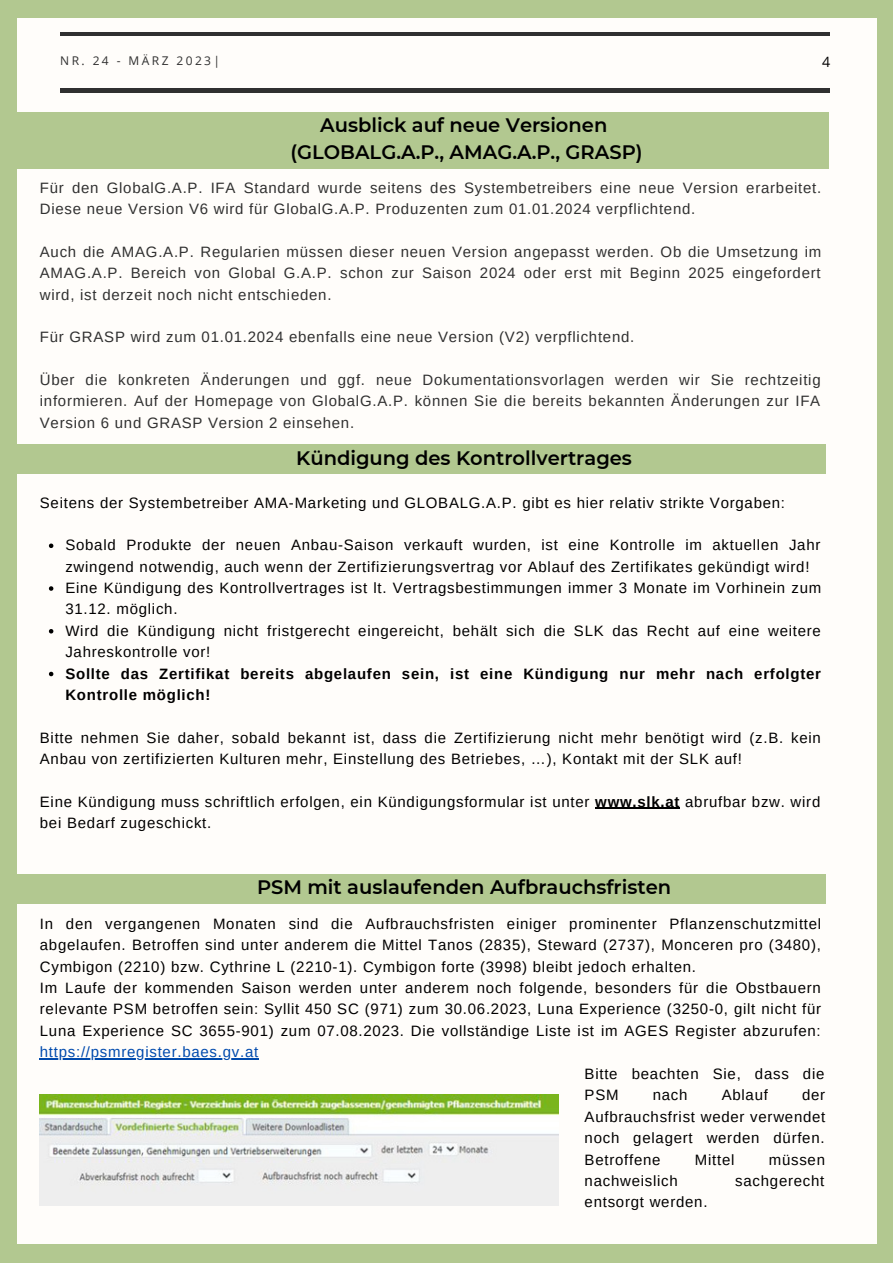
<style>
.page{position:relative;width:893px;height:1264px;background:#fff}
.page>*{position:absolute;margin:0;border:0;box-sizing:border-box;transform-origin:0 0}
.t1{font:600 19.5px/27px "Montserrat";color:#000;text-align:center}
.t2{font:15px/21.3px "Arimo";letter-spacing:.05em;color:#000}
.t3{font:15px/21.3px "Arimo";letter-spacing:.05em;color:#303030;text-align:justify}
.t4{font:700 15px/21.3px "Arimo";letter-spacing:.05em;color:#000}
.t5{font:15px "Arimo";letter-spacing:.05em;color:#004aad}
.t6{font:14.25px "Open Sans";color:#000}
.t7{font:12px "Open Sans";letter-spacing:.2em;color:#303030}
.s1{font-weight:700}
</style>
<div class="page">
<div style="left:0;top:0;width:892px;height:1262px;background:#b2c890"></div>
<div style="left:17px;top:18px;width:859px;height:1226px;background:#fffdfa"></div>
<hr style="left:60px;top:89px;width:770px;height:3px;background:#303030">
<hr style="left:60px;top:32px;width:770px;height:3px;background:#303030">
<div style="left:0;top:445px;width:825px;height:29px;background:#b2c890"></div>
<svg style="left:49px;top:543px;width:4px;height:5px"></svg>
<svg style="left:49px;top:586px;width:4px;height:4px"></svg>
<svg style="left:49px;top:629px;width:4px;height:4px"></svg>
<svg style="left:49px;top:671px;width:4px;height:5px"></svg>
<hr style="left:595px;top:807px;width:85px;height:2px;background:#000">
<div style="left:0;top:112px;width:828px;height:56px;background:#b2c890"></div>
<div style="left:0;top:874px;width:825px;height:29px;background:#b2c890"></div>
<hr style="left:40px;top:1058px;width:219px;height:1px;background:#004aad">
<img style="left:40px;top:1094px;width:518px;height:111px">
<p class="t7" style="left:60px;top:53px;width:161px">NR. 24 - MÄRZ 2023|</p>
<h1 class="t1" style="left:290px;top:112px;width:354px">Ausblick auf neue Versionen (GLOBALG.A.P., AMAG.A.P., GRASP)</h1>
<p class="t6" style="left:822px;top:51px;width:10px">4</p>
<p class="t3" style="left:40px;top:177px;width:782px">Für den GlobalG.A.P. IFA Standard wurde seitens des Systembetreibers eine neue Version erarbeitet.<br>Diese neue Version V6 wird für GlobalG.A.P. Produzenten zum 01.01.2024 verpflichtend.</p>
<p class="t3" style="left:40px;top:241px;width:782px">Auch die AMAG.A.P. Regularien müssen dieser neuen Version angepasst werden. Ob die Umsetzung im AMAG.A.P. Bereich von Global G.A.P. schon zur Saison 2024 oder erst mit Beginn 2025 eingefordert wird, ist derzeit noch nicht entschieden.</p>
<p class="t3" style="left:40px;top:326px;width:596px">Für GRASP wird zum 01.01.2024 ebenfalls eine neue Version (V2) verpflichtend.</p>
<p class="t3" style="left:40px;top:369px;width:782px">Über die konkreten Änderungen und ggf. neue Dokumentationsvorlagen werden wir Sie rechtzeitig informieren. Auf der Homepage von GlobalG.A.P. können Sie die bereits bekannten Änderungen zur IFA Version 6 und GRASP Version 2 einsehen.</p>
<h1 class="t1" style="left:296px;top:444px;width:337px">Kündigung des Kontrollvertrages</h1>
<p class="t2" style="left:40px;top:491px;width:746px">Seitens der Systembetreiber AMA-Marketing und GLOBALG.A.P. gibt es hier relativ strikte Vorgaben:</p>
<p class="t2" style="left:65px;top:534px;width:757px">Sobald Produkte der neuen Anbau-Saison verkauft wurden, ist eine Kontrolle im aktuellen Jahr zwingend notwendig, auch wenn der Zertifizierungsvertrag vor Ablauf des Zertifikates gekündigt wird!<br>Eine Kündigung des Kontrollvertrages ist lt. Vertragsbestimmungen immer 3 Monate im Vorhinein zum 31.12. möglich.<br>Wird die Kündigung nicht fristgerecht eingereicht, behält sich die SLK das Recht auf eine weitere Jahreskontrolle vor!</p>
<p class="t4" style="left:65px;top:662px;width:757px">Sollte das Zertifikat bereits abgelaufen sein, ist eine Kündigung nur mehr nach erfolgter<br>Kontrolle möglich!</p>
<p class="t2" style="left:40px;top:726px;width:782px">Bitte nehmen Sie daher, sobald bekannt ist, dass die Zertifizierung nicht mehr benötigt wird (z.B. kein<br>Anbau von zertifizierten Kulturen mehr, Einstellung des Betriebes, …), Kontakt mit der SLK auf!</p>
<p class="t2" style="left:40px;top:790px;width:781px">Eine Kündigung muss schriftlich erfolgen, ein Kündigungsformular ist unter <span class="s1">www.slk.at</span> abrufbar bzw. wird bei Bedarf zugeschickt.</p>
<h1 class="t1" style="left:257px;top:873px;width:415px">PSM mit auslaufenden Aufbrauchsfristen</h1>
<p class="t2" style="left:40px;top:913px;width:782px">In den vergangenen Monaten sind die Aufbrauchsfristen einiger prominenter Pflanzenschutzmittel abgelaufen. Betroffen sind unter anderem die Mittel Tanos (2835), Steward (2737), Monceren pro (3480), Cymbigon (2210) bzw. Cythrine L (2210-1). Cymbigon forte (3998) bleibt jedoch erhalten.<br>Im Laufe der kommenden Saison werden unter anderem noch folgende, besonders für die Obstbauern relevante PSM betroffen sein: Syllit 450 SC (971) zum 30.06.2023, Luna Experience (3250-0, gilt nicht für Luna Experience SC 3655-901) zum 07.08.2023. Die vollständige Liste ist im AGES Register abzurufen:</p>
<p class="t5" style="left:40px;top:1043px;width:220px">https://psmregister.baes.gv.at</p>
<p class="t2" style="left:584px;top:1063px;width:241px">Bitte beachten Sie, dass die<br>PSM</p>
<p class="t2" style="left:584px;top:1084px;width:242px;text-align:justify;text-indent:217px">der Aufbrauchsfrist weder verwendet noch gelagert werden dürfen.<br>Betroffene</p>
<p class="t2" style="left:652px;top:1084px;width:36px">nach</p>
<p class="t2" style="left:721px;top:1084px;width:48px">Ablauf</p>
<p class="t2" style="left:694px;top:1148px;width:41px">Mittel</p>
<p class="t2" style="left:768px;top:1148px;width:58px">müssen</p>
<p class="t2" style="left:584px;top:1169px;width:95px">nachweislich</p>
<p class="t2" style="left:735px;top:1169px;width:91px">sachgerecht</p>
<p class="t2" style="left:584px;top:1191px;width:124px">entsorgt werden.</p>
</div>
